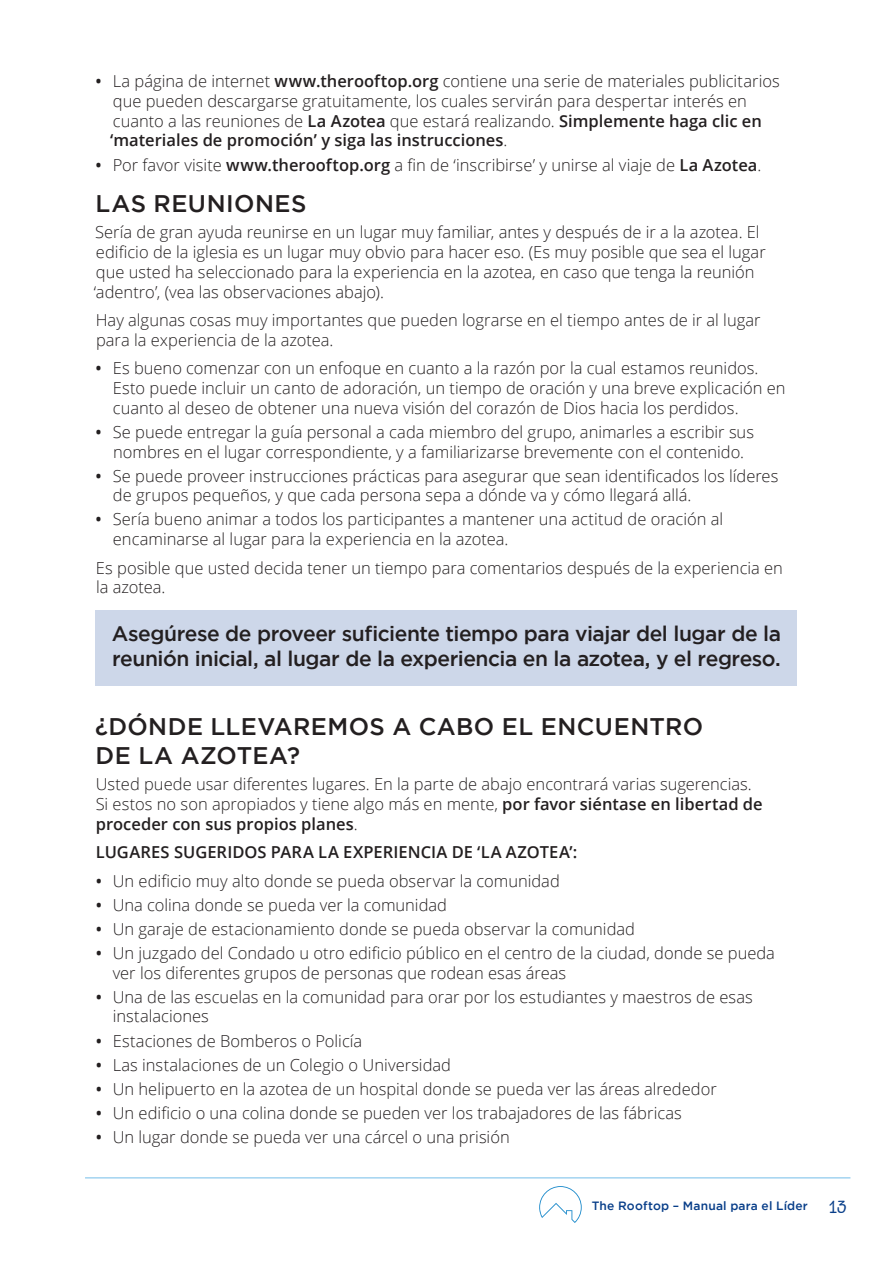
<style>
.page{position:relative;width:893px;height:1263px;background:#fff}
.page>*{position:absolute;margin:0;border:0;box-sizing:border-box;transform-origin:0 0}
.t1{font:500 24px/28.8px "Gotham";letter-spacing:.02em;color:#231f20}
.t2{font:500 21px/25.2px "Gotham";letter-spacing:-.02em;color:#231f20}
.t3{font:300 16.5px/19.8px "Open Sans";color:#231f20}
.t4{font:600 16.5px "Open Sans";letter-spacing:.005em;color:#231f20}
.t5{font:500 12px "Gotham";letter-spacing:.02em;color:#083e89}
.s1{font-weight:600}
.s2{font-family:"Nexa Rust Handmade";font-weight:400;font-stretch:expanded;font-size:18px}
</style>
<div class="page">
<hr style="left:85px;top:1177px;width:765px;height:1px;background:#73bde9">
<svg style="left:539px;top:1186px;width:43px;height:37px"></svg>
<div style="left:96px;top:610px;width:701px;height:75px;background:#cdd7e9"></div>
<p class="t3" style="left:110px;top:71px;width:671px;text-indent:-15px"><span class="s1">•</span> La página de internet <span class="s1">www.therooftop.org</span> contiene una serie de materiales publicitarios que pueden descargarse gratuitamente, los cuales servirán para despertar interés en cuanto a las reuniones de <span class="s1">La Azotea</span> que estará realizando. <span class="s1">Simplemente haga clic en ‘materiales de promoción’ y siga las instrucciones</span>.</p>
<p class="t3" style="left:95px;top:154px;width:667px"><span class="s1">•</span> Por favor visite <span class="s1">www.therooftop.org</span> a fin de ‘inscribirse’ y unirse al viaje de <span class="s1">La Azotea</span>.</p>
<h1 class="t1" style="left:96px;top:189px;width:212px">LAS REUNIONES</h1>
<p class="t3" style="left:94px;top:222px;width:673px">Sería de gran ayuda reunirse en un lugar muy familiar, antes y después de ir a la azotea. El edificio de la iglesia es un lugar muy obvio para hacer eso. (Es muy posible que sea el lugar que usted ha seleccionado para la experiencia en la azotea, en caso que tenga la reunión ‘adentro’, (vea las observaciones abajo).</p>
<p class="t3" style="left:96px;top:310px;width:666px">Hay algunas cosas muy importantes que pueden lograrse en el tiempo antes de ir al lugar para la experiencia de la azotea.</p>
<p class="t3" style="left:113px;top:358px;width:674px;text-indent:-17px"><span class="s1">•</span> Es bueno comenzar con un enfoque en cuanto a la razón por la cual estamos reunidos.<br>Esto puede incluir un canto de adoración, un tiempo de oración y una breve explicación en cuanto al deseo de obtener una nueva visión del corazón de Dios hacia los perdidos.</p>
<p class="t3" style="left:95px;top:421px;width:660px;text-align:center"><span class="s1">•</span> Se puede entregar la guía personal a cada miembro del grupo, animarles a escribir sus nombres en el lugar correspondiente, y a familiarizarse brevemente con el contenido.</p>
<p class="t3" style="left:113px;top:465px;width:667px;text-indent:-17px"><span class="s1">•</span> Se puede proveer instrucciones prácticas para asegurar que sean identificados los líderes de grupos pequeños, y que cada persona sepa a dónde va y cómo llegará allá.</p>
<p class="t3" style="left:113px;top:509px;width:612px;text-indent:-17px"><span class="s1">•</span> Sería bueno animar a todos los participantes a mantener una actitud de oración al encaminarse al lugar para la experiencia en la azotea.</p>
<p class="t3" style="left:96px;top:557px;width:689px">Es posible que usted decida tener un tiempo para comentarios después de la experiencia en la azotea.</p>
<p class="t2" style="left:112px;top:621px;width:671px">Asegúrese de proveer suficiente tiempo para viajar del lugar de la reunión inicial, al lugar de la experiencia en la azotea, y el regreso.</p>
<h1 class="t1" style="left:95px;top:712px;width:609px">¿DÓNDE LLEVAREMOS A CABO EL ENCUENTRO<br>DE LA AZOTEA?</h1>
<p class="t3" style="left:96px;top:774px;width:669px">Usted puede usar diferentes lugares. En la parte de abajo encontrará varias sugerencias.<br>Si estos no son apropiados y tiene algo más en mente, <span class="s1">por favor siéntase en libertad de proceder con sus propios planes</span>.</p>
<p class="t4" style="left:96px;top:841px;width:483px">LUGARES SUGERIDOS PARA LA EXPERIENCIA DE ‘LA AZOTEA’:</p>
<p class="t3" style="left:96px;top:870px;width:466px"><span class="s1">•</span> Un edificio muy alto donde se pueda observar la comunidad</p>
<p class="t3" style="left:96px;top:894px;width:353px"><span class="s1">•</span> Una colina donde se pueda ver la comunidad</p>
<p class="t3" style="left:96px;top:918px;width:541px"><span class="s1">•</span> Un garaje de estacionamiento donde se pueda observar la comunidad</p>
<p class="t3" style="left:113px;top:942px;width:664px;text-indent:-17px"><span class="s1">•</span> Un juzgado del Condado u otro edificio público en el centro de la ciudad, donde se pueda ver los diferentes grupos de personas que rodean esas áreas</p>
<p class="t3" style="left:113px;top:986px;width:642px;text-indent:-17px"><span class="s1">•</span> Una de las escuelas en la comunidad para orar por los estudiantes y maestros de esas instalaciones</p>
<p class="t3" style="left:96px;top:1030px;width:268px"><span class="s1">•</span> Estaciones de Bomberos o Policía</p>
<p class="t3" style="left:96px;top:1054px;width:357px"><span class="s1">•</span> Las instalaciones de un Colegio o Universidad</p>
<p class="t3" style="left:96px;top:1078px;width:623px"><span class="s1">•</span> Un helipuerto en la azotea de un hospital donde se pueda ver las áreas alrededor</p>
<p class="t3" style="left:96px;top:1102px;width:588px"><span class="s1">•</span> Un edificio o una colina donde se pueden ver los trabajadores de las fábricas</p>
<p class="t3" style="left:96px;top:1126px;width:416px"><span class="s1">•</span> Un lugar donde se pueda ver una cárcel o una prisión</p>
<p class="t5" style="left:592px;top:1199px;width:256px">The Rooftop – Manual para el Líder <span class="s2">13</span></p>
</div>
